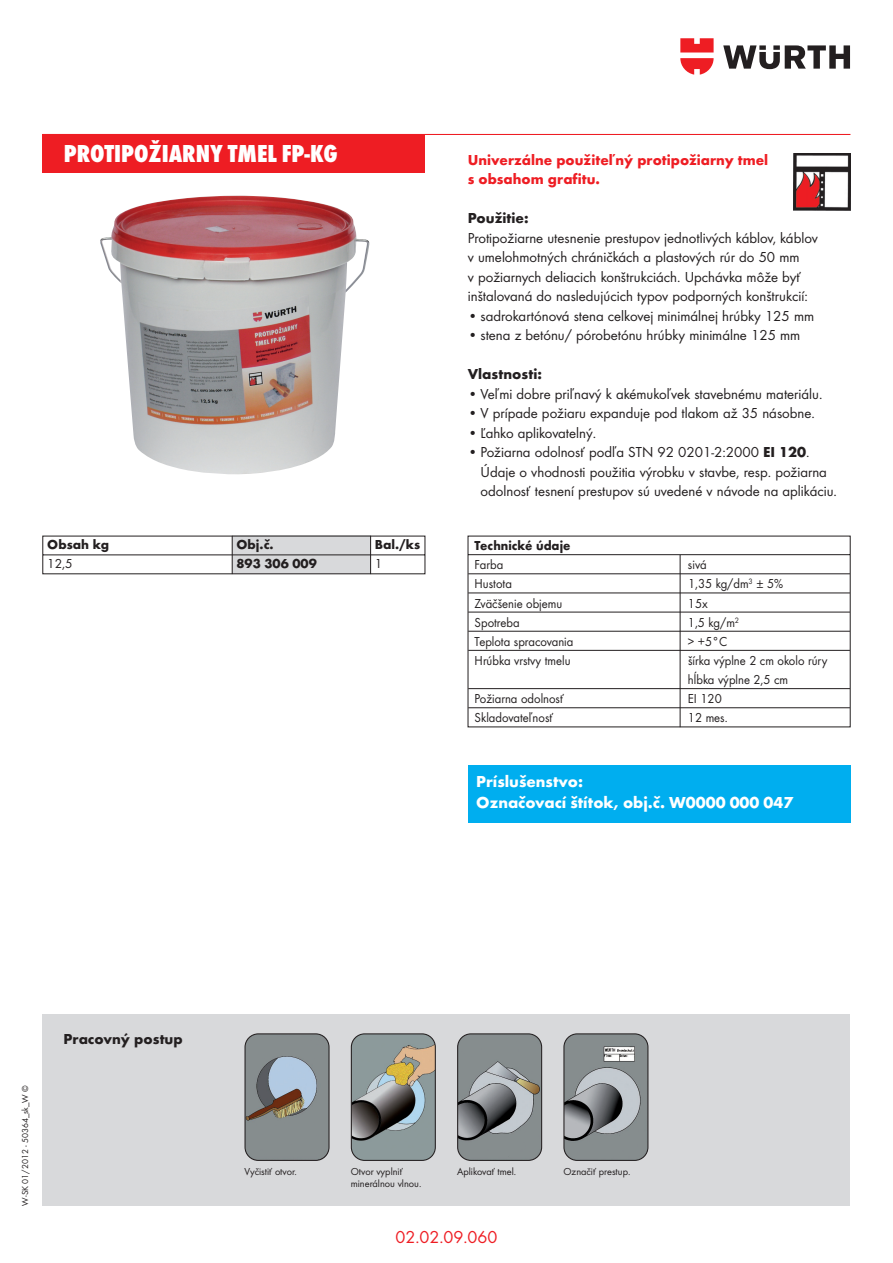
<style>
.page{position:relative;width:893px;height:1263px;background:#fff}
.page>*{position:absolute;margin:0;border:0;box-sizing:border-box;transform-origin:0 0}
.t1{font:800 condensed 25.5px "Wuerth";color:#fff}
.t2{font:18px "Wuerth";color:#ee1d23}
.t3{font:700 16.5px/21.8px "Wuerth";color:#fff}
.t4{font:15px/19.5px "Wuerth";color:#231f20}
.t5{font:700 15px/19.5px "Wuerth";color:#ee1d23}
.t6{font:700 15px "Wuerth";color:#231f20}
.t7{font:13.5px/19.2px "Wuerth";color:#231f20;scale:.95 1}
.t8{font:700 13.5px "Wuerth";color:#231f20}
.t9{font:700 13.5px "Wuerth";color:#231f20;scale:.95 1}
.t10{font:13.5px "Wuerth";color:#231f20}
.t11{font:10.5px/12px "Wuerth";color:#231f20}
.t12{font:9px "Wuerth";color:#231f20}
.s1{font-weight:700}
</style>
<div class="page">
<svg style="left:723px;top:45px;width:127px;height:24px"></svg>
<svg style="left:680px;top:38px;width:34px;height:37px"></svg>
<hr style="left:43px;top:134px;width:807px;height:1px;background:#ee1d23">
<div style="left:43px;top:134px;width:382px;height:38px;background:#ee1d23"></div>
<div style="left:43px;top:1014px;width:807px;height:191px;background:#d8d9db"></div>
<img style="left:100px;top:196px;width:270px;height:279px">
<img style="left:793px;top:153px;width:57px;height:57px">
<svg style="left:244px;top:1033px;width:86px;height:128px;background:#878c8e"></svg>
<svg style="left:351px;top:1033px;width:85px;height:128px;background:#878b86"></svg>
<svg style="left:457px;top:1033px;width:85px;height:128px;background:#828789"></svg>
<svg style="left:563px;top:1033px;width:85px;height:128px;background:#898e90"></svg>
<svg style="left:42px;top:535px;width:383px;height:39px"></svg>
<hr style="left:232px;top:536px;width:1px;height:38px;background:#231f20">
<hr style="left:370px;top:536px;width:1px;height:38px;background:#231f20">
<svg style="left:467px;top:535px;width:384px;height:192px"></svg>
<hr style="left:468px;top:573px;width:382px;height:1px;background:#231f20">
<hr style="left:468px;top:593px;width:382px;height:1px;background:#231f20">
<hr style="left:468px;top:612px;width:382px;height:1px;background:#231f20">
<hr style="left:468px;top:631px;width:382px;height:1px;background:#231f20">
<hr style="left:468px;top:650px;width:382px;height:1px;background:#231f20">
<hr style="left:468px;top:688px;width:382px;height:1px;background:#231f20">
<hr style="left:468px;top:707px;width:382px;height:1px;background:#231f20">
<hr style="left:680px;top:555px;width:1px;height:172px;background:#231f20">
<div style="left:468px;top:765px;width:382px;height:58px;background:#00aeef"></div>
<h1 class="t1" style="left:64px;top:138px;width:275px">PROTIPOŽIARNY TMEL FP-KG</h1>
<p class="t8" style="left:47px;top:539px;width:63px">Obsah kg</p>
<p class="t8" style="left:237px;top:539px;width:39px">Obj.č.</p>
<p class="t8" style="left:375px;top:539px;width:47px">Bal./ks</p>
<p class="t10" style="left:47px;top:558px;width:27px">12,5</p>
<p class="t8" style="left:237px;top:558px;width:82px">893 306 009</p>
<p class="t10" style="left:375px;top:558px;width:9px">1</p>
<p class="t5" style="left:468px;top:151px;width:302px">Univerzálne použiteľný protipožiarny tmel s obsahom grafitu.</p>
<p class="t6" style="left:468px;top:212px;width:62px">Použitie:</p>
<p class="t4" style="left:468px;top:229px;width:352px">Protipožiarne utesnenie prestupov jednotlivých káblov, káblov v umelohmotných chráničkách a plastových rúr do 50 mm<br>v požiarnych deliacich konštrukciách. Upchávka môže byť inštalovaná do nasledujúcich typov podporných konštrukcií:</p>
<p class="t4" style="left:468px;top:307px;width:348px">• sadrokartónová stena celkovej minimálnej hrúbky 125 mm</p>
<p class="t4" style="left:468px;top:327px;width:334px">• stena z betónu/ pórobetónu hrúbky minimálne 125 mm</p>
<p class="t6" style="left:468px;top:368px;width:76px">Vlastnosti:</p>
<p class="t4" style="left:468px;top:385px;width:356px">• Veľmi dobre priľnavý k akémukoľvek stavebnému materiálu.</p>
<p class="t4" style="left:468px;top:405px;width:349px">• V prípade požiaru expanduje pod tlakom až 35 násobne.</p>
<p class="t4" style="left:468px;top:424px;width:130px">• Ľahko aplikovatelný.</p>
<p class="t4" style="left:480px;top:444px;width:358px;text-indent:-13px">• Požiarna odolnosť podľa STN 92 0201-2:2000 <span class="s1">EI 120</span>.<br>Údaje o vhodnosti použitia výrobku v stavbe, resp. požiarna odolnosť tesnení prestupov sú uvedené v návode na aplikáciu.</p>
<p class="t9" style="left:475px;top:540px;width:102px">Technické údaje</p>
<p class="t7" style="left:475px;top:556px;width:32px">Farba</p>
<p class="t7" style="left:688px;top:556px;width:21px">sivá</p>
<p class="t7" style="left:475px;top:575px;width:41px">Hustota</p>
<p class="t7" style="left:688px;top:575px;width:102px">1,35 kg/dm<sup>3</sup> ± 5%</p>
<p class="t7" style="left:475px;top:595px;width:94px">Zväčšenie objemu</p>
<p class="t7" style="left:688px;top:595px;width:22px">15x</p>
<p class="t7" style="left:475px;top:614px;width:49px">Spotreba</p>
<p class="t7" style="left:688px;top:614px;width:55px">1,5 kg/m<sup>2</sup></p>
<p class="t7" style="left:475px;top:633px;width:105px">Teplota spracovania</p>
<p class="t7" style="left:688px;top:633px;width:43px">&gt; +5°C</p>
<p class="t7" style="left:475px;top:652px;width:102px">Hrúbka vrstvy tmelu</p>
<p class="t7" style="left:688px;top:652px;width:148px">šírka výplne 2 cm okolo rúry hĺbka výplne 2,5 cm</p>
<p class="t7" style="left:475px;top:690px;width:96px">Požiarna odolnosť</p>
<p class="t7" style="left:688px;top:690px;width:37px">EI 120</p>
<p class="t7" style="left:475px;top:709px;width:84px">Skladovateľnosť</p>
<p class="t7" style="left:688px;top:709px;width:43px">12 mes.</p>
<p class="t3" style="left:476px;top:772px;width:318px">Príslušenstvo:<br>Označovací štítok, obj.č. W0000 000 047</p>
<p class="t12" style="left:22px;top:1205px;width:122px;rotate:-90deg">W-SK 01/2012 - 50364_sk_W ©</p>
<p class="t6" style="left:64px;top:1033px;width:121px">Pracovný postup</p>
<p class="t11" style="left:244px;top:1167px;width:54px">Vyčistiť otvor.</p>
<p class="t11" style="left:351px;top:1167px;width:72px">Otvor vyplniť minerálnou vlnou.</p>
<p class="t11" style="left:457px;top:1167px;width:61px">Aplikovať tmel.</p>
<p class="t11" style="left:563px;top:1167px;width:69px">Označiť prestup.</p>
<p class="t2" style="left:396px;top:1229px;width:103px">02.02.09.060</p>
</div>
